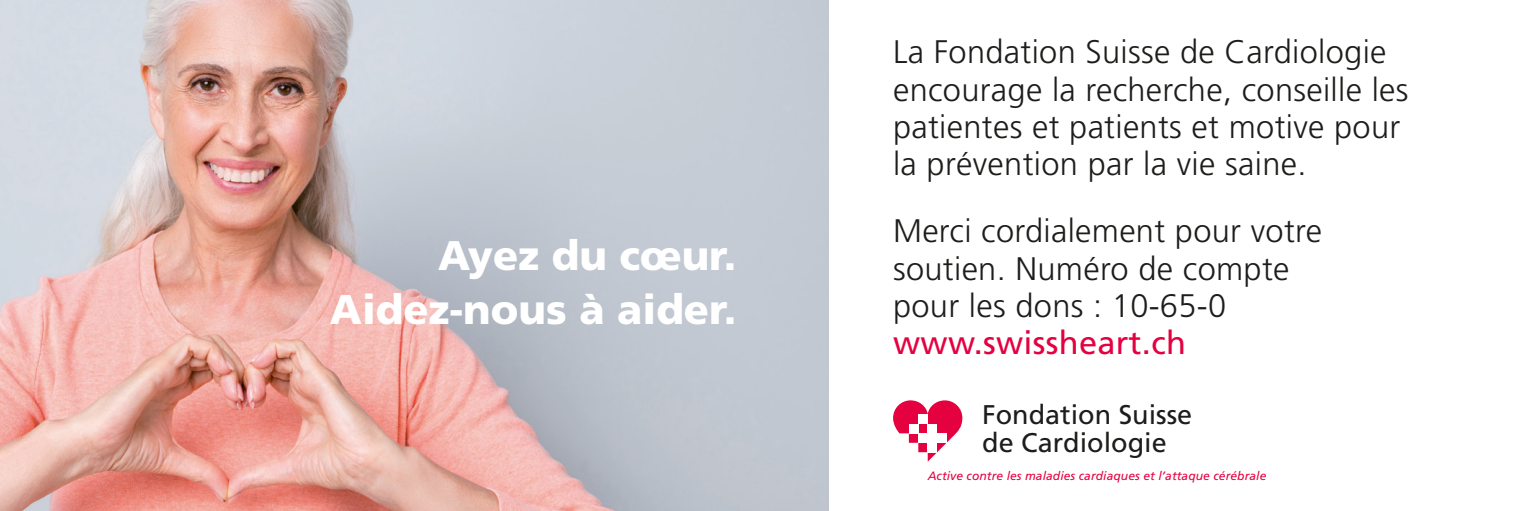
<style>
.page{position:relative;width:1531px;height:511px;background:#fff}
.page>*{position:absolute;margin:0;border:0;box-sizing:border-box;transform-origin:0 0}
.t1{font:900 41.4px/54px "Frutiger";color:#fff;text-align:right}
.t2{font:300 32.7px/37.2px "Frutiger";letter-spacing:.01em;color:#1d1d1b}
.t3{font:32.7px "Frutiger";letter-spacing:.01em;color:#e50040}
.t4{font:27px/27.9px "Frutiger";color:#1d1d1b}
.t5{font:italic 12px "Frutiger";letter-spacing:.005em;color:#e50040}
</style>
<div class="page">
<img style="left:0;top:0;width:828px;height:510px">
<svg style="left:893px;top:400px;width:69px;height:61px"></svg>
<div style="left:909px;top:423px;width:9px;height:10px;background:#fff"></div>
<div style="left:918px;top:414px;width:10px;height:9px;background:#fff"></div>
<div style="left:918px;top:433px;width:28px;height:9px;background:#fff"></div>
<div style="left:928px;top:423px;width:9px;height:29px;background:#fff"></div>
<p class="t1" style="left:330px;top:227px;width:408px">Ayez du cœur.<br>Aidez-nous à aider.</p>
<p class="t2" style="left:893px;top:34px;width:517px">La Fondation Suisse de Cardiologie encourage la recherche, conseille les patientes et patients et motive pour la prévention par la vie saine.</p>
<p class="t2" style="left:893px;top:213px;width:430px">Merci cordialement pour votre soutien. Numéro de compte pour les dons : 10-65-0</p>
<p class="t3" style="left:893px;top:323px;width:294px">www.swissheart.ch</p>
<p class="t4" style="left:982px;top:400px;width:211px">Fondation Suisse de Cardiologie</p>
<p class="t5" style="left:928px;top:469px;width:340px">Active contre les maladies cardiaques et l’attaque cérébrale</p>
</div>
